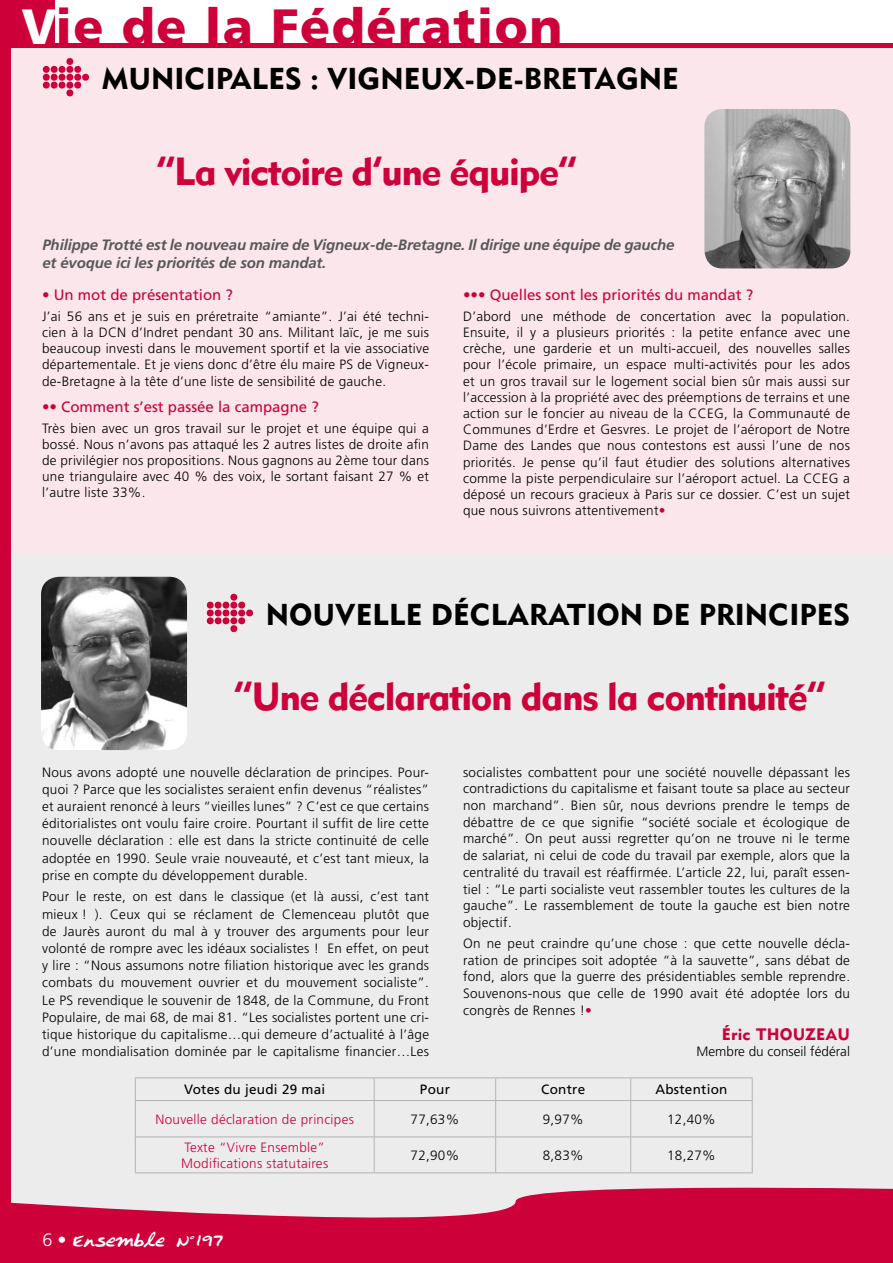
<style>
.page{position:relative;width:893px;height:1263px;background:#fff}
.page>*{position:absolute;margin:0;border:0;box-sizing:border-box;transform-origin:0 0}
.t1{font:900 49.5px "Frutiger";letter-spacing:.03em;color:#cd003a}
.t2{font:39px "Metro Black Two";letter-spacing:-.04em;color:#cd003a}
.t3{font:30px "Metro Black Two";color:#000}
.t4{font:18px "Ripley Script";color:#fff}
.t5{font:16.5px "Metro Black Two";letter-spacing:.01em;color:#cd003a}
.t6{font:italic 700 15px/18px "Frutiger";letter-spacing:-.01em;color:#58585a}
.t7{font:15px "Frutiger";color:#cd003a}
.t8{font:300 13.5px/16.2px "Frutiger";letter-spacing:.02em;color:#000;text-align:justify}
.t9{font:300 13.5px/16.2px "Frutiger";letter-spacing:.02em;color:#cd003a}
.t10{font:13.5px "Frutiger";letter-spacing:.02em;color:#000}
.t11{font:300 13.5px "Frutiger";color:#000}
.s1{color:#fff}
.s2{font-weight:400;color:#cd003a}
.s3{font-family:"Frutiger";font-weight:300}
</style>
<div class="page">
<div style="left:0;top:46px;width:893px;height:650px;background:#fae6eb"></div>
<div style="left:0;top:553px;width:893px;height:710px;background:#ececed"></div>
<svg style="left:43px;top:58px;width:46px;height:38px"></svg>
<img style="left:704px;top:109px;width:146px;height:159px;border-radius:18px">
<svg style="left:207px;top:594px;width:46px;height:38px"></svg>
<img style="left:41px;top:577px;width:146px;height:173px;border-radius:18px">
<svg style="left:10px;top:1180px;width:883px;height:83px;fill:#cd003a"></svg>
<hr style="left:0;top:43px;width:893px;height:4px;background:#cd003a">
<div style="left:0;top:37px;width:10px;height:1226px;background:#cd003a"></div>
<div style="left:0;top:0;width:55px;height:44px;background:#cd003a"></div>
<hr style="left:135px;top:1077px;width:239px;height:1px;background:#b1b2b4">
<svg style="left:135px;top:1078px;width:1px;height:22px"></svg>
<hr style="left:374px;top:1077px;width:122px;height:1px;background:#b1b2b4">
<svg style="left:374px;top:1078px;width:1px;height:22px"></svg>
<hr style="left:496px;top:1077px;width:135px;height:1px;background:#b1b2b4">
<svg style="left:495px;top:1078px;width:1px;height:22px"></svg>
<hr style="left:631px;top:1077px;width:122px;height:1px;background:#b1b2b4">
<svg style="left:630px;top:1078px;width:1px;height:22px"></svg>
<svg style="left:752px;top:1078px;width:1px;height:22px"></svg>
<hr style="left:135px;top:1100px;width:239px;height:1px;background:#b1b2b4">
<hr style="left:135px;top:1101px;width:1px;height:35px;background:#b1b2b4">
<hr style="left:374px;top:1100px;width:122px;height:1px;background:#b1b2b4">
<hr style="left:374px;top:1101px;width:1px;height:35px;background:#b1b2b4">
<hr style="left:496px;top:1100px;width:135px;height:1px;background:#b1b2b4">
<hr style="left:495px;top:1101px;width:1px;height:35px;background:#b1b2b4">
<hr style="left:631px;top:1100px;width:122px;height:1px;background:#b1b2b4">
<hr style="left:630px;top:1101px;width:1px;height:35px;background:#b1b2b4">
<hr style="left:752px;top:1101px;width:1px;height:35px;background:#b1b2b4">
<hr style="left:135px;top:1136px;width:239px;height:1px;background:#b1b2b4">
<hr style="left:135px;top:1137px;width:1px;height:35px;background:#b1b2b4">
<hr style="left:374px;top:1136px;width:122px;height:1px;background:#b1b2b4">
<hr style="left:374px;top:1137px;width:1px;height:35px;background:#b1b2b4">
<hr style="left:496px;top:1136px;width:135px;height:1px;background:#b1b2b4">
<hr style="left:495px;top:1137px;width:1px;height:35px;background:#b1b2b4">
<hr style="left:631px;top:1136px;width:122px;height:1px;background:#b1b2b4">
<hr style="left:630px;top:1137px;width:1px;height:35px;background:#b1b2b4">
<hr style="left:752px;top:1137px;width:1px;height:35px;background:#b1b2b4">
<hr style="left:135px;top:1172px;width:239px;height:1px;background:#b1b2b4">
<hr style="left:374px;top:1172px;width:122px;height:1px;background:#b1b2b4">
<hr style="left:496px;top:1172px;width:135px;height:1px;background:#b1b2b4">
<hr style="left:631px;top:1172px;width:122px;height:1px;background:#b1b2b4">
<h1 class="t1" style="left:22px;top:-3px;width:542px"><span class="s1">V</span>ie de la Fédération</h1>
<h3 class="t3" style="left:102px;top:60px;width:578px">MUNICIPALES : VIGNEUX-DE-BRETAGNE</h3>
<h2 class="t2" style="left:156px;top:147px;width:423px">“La victoire d’une équipe“</h2>
<p class="t6" style="left:42px;top:236px;width:633px">Philippe Trotté est le nouveau maire de Vigneux-de-Bretagne. Il dirige une équipe de gauche et évoque ici les priorités de son mandat.</p>
<p class="t7" style="left:42px;top:286px;width:192px">• Un mot de présentation ?</p>
<p class="t8" style="left:42px;top:308px;width:388px">J’ai 56 ans et je suis en préretraite “amiante”. J’ai été techni&shy;cien à la DCN d’Indret pendant 30 ans. Militant laïc, je me suis beaucoup investi dans le mouvement sportif et la vie associative départementale. Et je viens donc d’être élu maire PS de Vigneux&shy;de-Bretagne à la tête d’une liste de sensibilité de gauche.</p>
<p class="t7" style="left:42px;top:398px;width:278px">•• Comment s’est passée la campagne ?</p>
<p class="t8" style="left:42px;top:420px;width:388px">Très bien avec un gros travail sur le projet et une équipe qui a bossé. Nous n’avons pas attaqué les 2 autres listes de droite afin de privilégier nos propositions. Nous gagnons au 2ème tour dans une triangulaire avec 40 % des voix, le sortant faisant 27 % et l’autre liste 33 %.</p>
<p class="t7" style="left:463px;top:286px;width:292px">••• Quelles sont les priorités du mandat ?</p>
<p class="t8" style="left:463px;top:308px;width:388px">D’abord une méthode de concertation avec la population.<br>Ensuite, il y a plusieurs priorités : la petite enfance avec une crèche, une garderie et un multi-accueil, des nouvelles salles pour l’école primaire, un espace multi-activités pour les ados et un gros travail sur le logement social bien sûr mais aussi sur l’accession à la propriété avec des préemptions de terrains et une action sur le foncier au niveau de la CCEG, la Communauté de Communes d’Erdre et Gesvres. Le projet de l’aéroport de Notre Dame des Landes que nous contestons est aussi l’une de nos priorités. Je pense qu’il faut étudier des solutions alternatives comme la piste perpendiculaire sur l’aéroport actuel. La CCEG a déposé un recours gracieux à Paris sur ce dossier. C’est un sujet que nous suivrons attentivement<span class="s2">•</span></p>
<h3 class="t3" style="left:266px;top:595px;width:586px">NOUVELLE DÉCLARATION DE PRINCIPES</h3>
<h2 class="t2" style="left:233px;top:672px;width:594px">“Une déclaration dans la continuité”</h2>
<p class="t8" style="left:42px;top:763px;width:388px;line-height:17.2px">Nous avons adopté une nouvelle déclaration de principes. Pour&shy;quoi ? Parce que les socialistes seraient enfin devenus “réalistes” et auraient renoncé à leurs “vieilles lunes” ? C’est ce que certains éditorialistes ont voulu faire croire. Pourtant il suffit de lire cette nouvelle déclaration : elle est dans la stricte continuité de celle adoptée en 1990. Seule vraie nouveauté, et c’est tant mieux, la prise en compte du développement durable.</p>
<p class="t8" style="left:42px;top:888px;width:388px;line-height:17.2px">Pour le reste, on est dans le classique (et là aussi, c’est tant mieux ! ). Ceux qui se réclament de Clemenceau plutôt que de Jaurès auront du mal à y trouver des arguments pour leur volonté de rompre avec les idéaux socialistes ! En effet, on peut y lire : “Nous assumons notre filiation historique avec les grands combats du mouvement ouvrier et du mouvement socialiste”.<br>Le PS revendique le souvenir de 1848, de la Commune, du Front Populaire, de mai 68, de mai 81. “Les socialistes portent une cri&shy;tique historique du capitalisme…qui demeure d’actualité à l’âge d’une mondialisation dominée par le capitalisme financier…Les</p>
<p class="t8" style="left:463px;top:763px;width:388px;line-height:16.6px">socialistes combattent pour une société nouvelle dépassant les contradictions du capitalisme et faisant toute sa place au secteur non marchand”. Bien sûr, nous devrions prendre le temps de débattre de ce que signifie “société sociale et écologique de marché”. On peut aussi regretter qu’on ne trouve ni le terme de salariat, ni celui de code du travail par exemple, alors que la centralité du travail est réaffirmée. L’article 22 , lui, paraît essen&shy;tiel : “Le parti socialiste veut rassembler toutes les cultures de la gauche”. Le rassemblement de toute la gauche est bien notre objectif.</p>
<p class="t8" style="left:463px;top:935px;width:388px;line-height:16.6px">On ne peut craindre qu’une chose : que cette nouvelle décla&shy;ration de principes soit adoptée “à la sauvette”, sans débat de fond, alors que la guerre des présidentiables semble reprendre.<br>Souvenons-nous que celle de 1990 avait été adoptée lors du congrès de Rennes !<span class="s2">•</span></p>
<p class="t5" style="left:722px;top:1023px;width:130px">Éric THOUZEAU</p>
<p class="t11" style="left:696px;top:1044px;width:155px">Membre du conseil fédéral</p>
<p class="t10" style="left:184px;top:1082px;width:143px">Votes du jeudi 29 mai</p>
<p class="t10" style="left:420px;top:1082px;width:32px">Pour</p>
<p class="t10" style="left:541px;top:1082px;width:46px">Contre</p>
<p class="t10" style="left:655px;top:1082px;width:74px">Abstention</p>
<p class="t9" style="left:156px;top:1111px;width:200px">Nouvelle déclaration de principes</p>
<p class="t8" style="left:411px;top:1111px;width:50px">77,63%</p>
<p class="t8" style="left:543px;top:1111px;width:42px">9,97%</p>
<p class="t8" style="left:667px;top:1111px;width:50px">12,40%</p>
<p class="t9" style="left:181px;top:1139px;width:148px">Texte “Vivre Ensemble”<br>Modifications statutaires</p>
<p class="t8" style="left:411px;top:1147px;width:50px">72,90%</p>
<p class="t8" style="left:543px;top:1147px;width:42px">8,83%</p>
<p class="t8" style="left:667px;top:1147px;width:50px">18,27%</p>
<h3 class="t4" style="left:58px;top:1229px;width:167px"><span class="s3">•</span> Ensemble N°197</h3>
</div>
